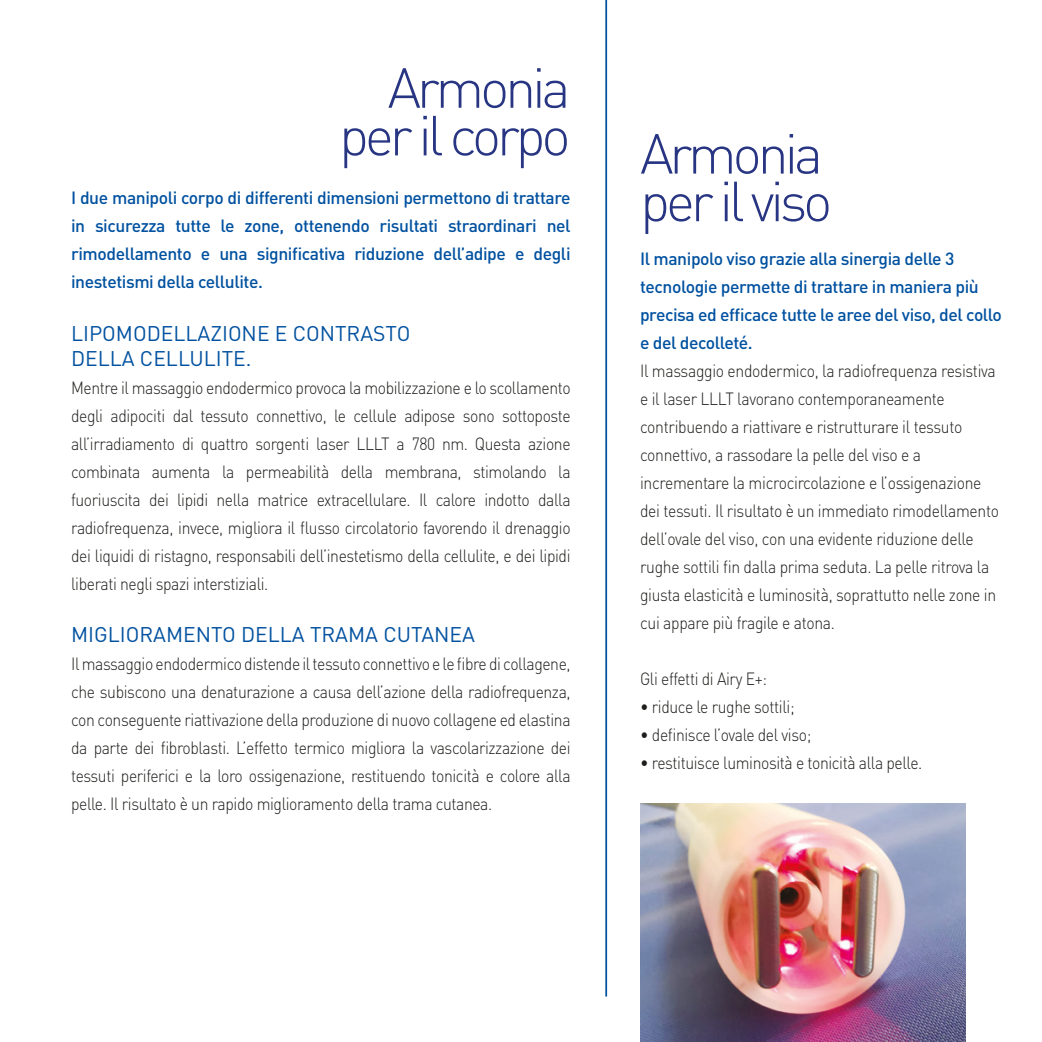
<style>
.page{position:relative;width:1042px;height:1042px;background:#fff}
.page>*{position:absolute;margin:0;border:0;box-sizing:border-box;transform-origin:0 0}
.t1{font:300 55.48px "DIN";letter-spacing:-.075em;color:#283583}
.t2{font:21px/24.5px "DIN";color:#0051a0}
.t3{font:300 17.5px/28px "DIN";letter-spacing:-.02em;color:#1d1d1b;text-align:justify;scale:.9 1}
.t4{font:500 17.5px/28px "DIN";letter-spacing:-.025em;color:#0051a0;text-align:justify}
.s1{font-weight:500;color:#0051a0}
</style>
<div class="page">
<hr style="left:605px;top:0;width:2px;height:996px;background:#0051a0">
<img style="left:640px;top:804px;width:326px;height:238px">
<p class="t1" style="left:388px;top:54px;width:184px">Armonia</p>
<p class="t1" style="left:339px;top:101px;width:233px">per il corpo</p>
<p class="t4" style="left:71px;top:183px;width:501px">I due manipoli corpo di differenti dimensioni permettono di trattare in sicurezza tutte le zone, ottenendo risultati straordinari nel rimodellamento e una significativa riduzione dell’adipe e degli inestetismi della cellulite.</p>
<p class="t2" style="left:71px;top:321px;width:341px">LIPOMODELLAZIONE E CONTRASTO<br>DELLA CELLULITE.</p>
<p class="t3" style="left:71px;top:373px;width:556px">Mentre il massaggio endodermico provoca la mobilizzazione e lo scollamento degli adipociti dal tessuto connettivo, le cellule adipose sono sottoposte all’irradiamento di quattro sorgenti laser LLLT a 780 nm. Questa azione combinata aumenta la permeabilità della membrana, stimolando la fuoriuscita dei lipidi nella matrice extracellulare. Il calore indotto dalla radiofrequenza, invece, migliora il flusso circolatorio favorendo il drenaggio dei liquidi di ristagno, responsabili dell’inestetismo della cellulite, e dei lipidi liberati negli spazi interstiziali.</p>
<p class="t2" style="left:71px;top:622px;width:405px">MIGLIORAMENTO DELLA TRAMA CUTANEA</p>
<p class="t3" style="left:71px;top:650px;width:556px">Il massaggio endodermico distende il tessuto connettivo e le fibre di collagene, che subiscono una denaturazione a causa dell’azione della radiofrequenza, con conseguente riattivazione della produzione di nuovo collagene ed elastina da parte dei fibroblasti. L’effetto termico migliora la vascolarizzazione dei tessuti periferici e la loro ossigenazione, restituendo tonicità e colore alla pelle. Il risultato è un rapido miglioramento della trama cutanea.</p>
<p class="t1" style="left:640px;top:119px;width:184px">Armonia</p>
<p class="t1" style="left:640px;top:167px;width:194px">per il viso</p>
<p class="t3" style="left:640px;top:244px;width:404px;text-align:left"><span class="s1">Il manipolo viso grazie alla sinergia delle 3 tecnologie permette di trattare in maniera più precisa ed efficace tutte le aree del viso, del collo e del decolleté.<br></span>Il massaggio endodermico, la radiofrequenza resistiva e il laser LLLT lavorano contemporaneamente contribuendo a riattivare e ristrutturare il tessuto connettivo, a rassodare la pelle del viso e a incrementare la microcircolazione e l’ossigenazione dei tessuti. Il risultato è un immediato rimodellamento dell’ovale del viso, con una evidente riduzione delle rughe sottili fin dalla prima seduta. La pelle ritrova la giusta elasticità e luminosità, soprattutto nelle zone in cui appare più fragile e atona.</p>
<p class="t3" style="left:640px;top:664px;width:142px">Gli effetti di Airy E+:</p>
<p class="t3" style="left:640px;top:692px;width:173px">• riduce le rughe sottili;</p>
<p class="t3" style="left:640px;top:720px;width:192px">• definisce l’ovale del viso;</p>
<p class="t3" style="left:640px;top:748px;width:315px">• restituisce luminosità e tonicità alla pelle.</p>
</div>
